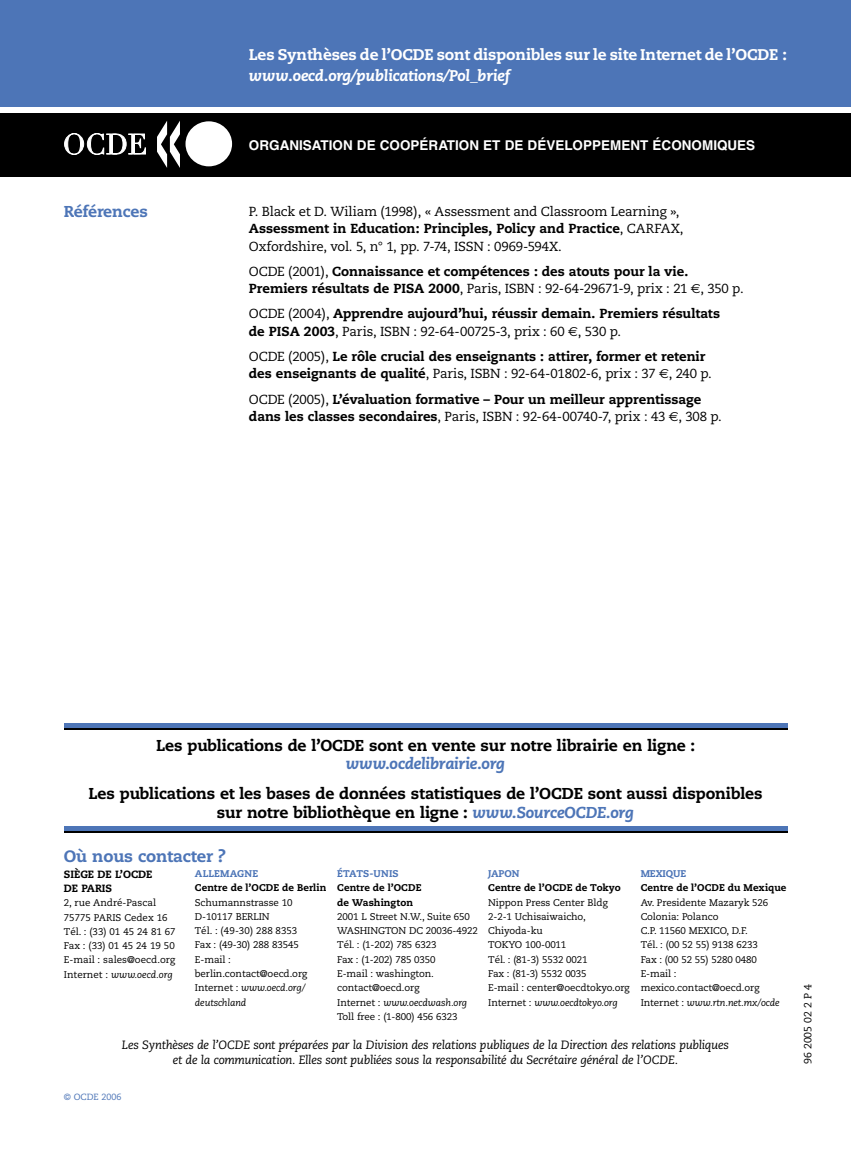
<style>
.page{position:relative;width:851px;height:1149px;background:#fff}
.page>*{position:absolute;margin:0;border:0;box-sizing:border-box;transform-origin:0 0}
.t1{font:800 16.5px "Caecilia";letter-spacing:-.01em;color:#4d75b7}
.t2{font:800 15.75px/18.8px "Caecilia";letter-spacing:-.015em;color:#000;text-align:center}
.t3{font:800 15.75px "Caecilia";letter-spacing:-.01em;color:#4d75b7}
._99_ToC{font:800 15.45px/21px "Caecilia";letter-spacing:-.01em;color:#fff}
.t4{font:700 13.5px "Helvetica";color:#fff}
._00_Body{font:800 13.2px/17.2px "Caecilia";letter-spacing:-.005em;color:#000}
._00_Body-2{font:13.2px/17.2px "Caecilia";letter-spacing:-.015em;color:#000}
.t5{font:italic 12px/15px "Caecilia";letter-spacing:-.02em;color:#000;text-align:center}
.t6{font:800 10.5px/14.2px "Caecilia";color:#000}
.t7{font:10.5px "Caecilia";letter-spacing:-.005em;color:#000}
.t8{font:9.75px/14.2px "Caecilia";letter-spacing:-.01em;color:#000}
.t9{font:9px "Caecilia";color:#4d75b7}
.s1{font-style:italic}
.s2{font-weight:800}
.s3{font-weight:400}
.s4{font-family:"Euro Sans";font-weight:400}
.s5{font-style:italic;color:#4d75b7}
.s6{font-weight:800;color:#4d75b7}
</style>
<div class="page">
<div style="left:0;top:0;width:850px;height:106px;background:#4d75b7"></div>
<div style="left:0;top:113px;width:850px;height:63px;background:#000"></div>
<hr style="left:64px;top:723px;width:723px;height:4px;background:#4d75b7">
<hr style="left:64px;top:728px;width:723px;height:1px;background:#000">
<div style="left:64px;top:825px;width:723px;height:5px;background:#4d75b7"></div>
<hr style="left:64px;top:830px;width:723px;height:2px;background:#000">
<svg style="left:64px;top:133px;width:82px;height:22px"></svg>
<div style="left:185px;top:121px;width:47px;height:45px;background:#fff;border-radius:50%"></div>
<svg style="left:157px;top:121px;width:23px;height:47px"></svg>
<p class="t3" style="left:64px;top:202px;width:85px">Références</p>
<p class="_99_ToC" style="left:249px;top:44px;width:539px">Les Synthèses de l’OCDE sont disponibles sur le site Internet de l’OCDE : <span class="s1">www.oecd.org/publications/Pol_brief</span></p>
<p class="t4" style="left:249px;top:136px;width:508px">ORGANISATION DE COOPÉRATION ET DE DÉVELOPPEMENT ÉCONOMIQUES</p>
<p class="_00_Body-2" style="left:249px;top:203px;width:436px">P. Black et D. Wiliam (1998), « Assessment and Classroom Learning »,<br><span class="s2">Assessment in Education: Principles, Policy and Practice</span>, CARFAX,<br>Oxfordshire, vol. 5, n° 1, pp. 7-74, ISSN : 0969-594X.</p>
<p class="_00_Body" style="left:249px;top:262px;width:496px"><span class="s3">OCDE (2001),</span> Connaissance et compétences : des atouts pour la vie.<br>Premiers résultats de PISA 2000<span class="s3">, Paris, ISBN : 92-64-29671-9, prix : 21</span> <span class="s4">€</span><span class="s3">, 350 p.</span></p>
<p class="_00_Body" style="left:249px;top:305px;width:472px"><span class="s3">OCDE (2004),</span> Apprendre aujourd’hui, réussir demain. Premiers résultats de PISA 2003<span class="s3">, Paris, ISBN : 92-64-00725-3, prix : 60</span> <span class="s4">€</span><span class="s3">, 530 p.</span></p>
<p class="_00_Body" style="left:249px;top:348px;width:464px"><span class="s3">OCDE (2005),</span> Le rôle crucial des enseignants : attirer, former et retenir des enseignants de qualité<span class="s3">, Paris, ISBN : 92-64-01802-6, prix : 37</span> <span class="s4">€</span><span class="s3">, 240 p.</span></p>
<p class="_00_Body" style="left:249px;top:390px;width:474px"><span class="s3">OCDE (2005),</span> L’évaluation formative – Pour un meilleur apprentissage dans les classes secondaires<span class="s3">, Paris, ISBN : 92-64-00740-7, prix : 43</span> <span class="s4">€</span><span class="s3">, 308 p.</span></p>
<p class="t2" style="left:156px;top:735px;width:540px">Les publications de l’OCDE sont en vente sur notre librairie en ligne : <span class="s5">www.ocdelibrairie.org</span></p>
<p class="t2" style="left:88px;top:783px;width:675px">Les publications et les bases de données statistiques de l’OCDE sont aussi disponibles sur notre bibliothèque en ligne : <span class="s5">www.SourceOCDE.org</span></p>
<p class="t1" style="left:64px;top:845px;width:163px">Où nous contacter ?</p>
<p class="t6" style="left:64px;top:866px;width:90px">SIÈGE DE L’OCDE<br>DE PARIS</p>
<p class="t8" style="left:64px;top:895px;width:113px">2, rue André-Pascal<br>75775 PARIS Cedex 16<br>Tél. : (33) 01 45 24 81 67<br>Fax : (33) 01 45 24 19 50<br>E-mail : sales@oecd.org<br>Internet : <span class="s1">www.oecd.org</span></p>
<p class="t8" style="left:195px;top:866px;width:133px"><span class="s6">ALLEMAGNE<br></span><span class="s2">Centre de l’OCDE de Berlin<br></span>Schumannstrasse 10<br>D-10117 BERLIN<br>Tél. : (49-30) 288 8353<br>Fax : (49-30) 288 83545<br>E-mail : berlin.contact@oecd.org<br>Internet : <span class="s1">www.oecd.org/ deutschland</span></p>
<p class="t8" style="left:337px;top:866px;width:142px"><span class="s6">ÉTATS-UNIS<br></span><span class="s2">Centre de l’OCDE<br>de Washington<br></span>2001 L Street N.W., Suite 650<br>WASHINGTON DC 20036-4922<br>Tél. : (1-202) 785 6323<br>Fax : (1-202) 785 0350<br>E-mail : washington. contact@oecd.org<br>Internet : <span class="s1">www.oecdwash.org<br></span>Toll free : (1-800) 456 6323</p>
<p class="t8" style="left:488px;top:866px;width:143px"><span class="s6">JAPON<br></span><span class="s2">Centre de l’OCDE de Tokyo<br></span>Nippon Press Center Bldg<br>2-2-1 Uchisaiwaicho,<br>Chiyoda-ku<br>TOKYO 100-0011<br>Tél. : (81-3) 5532 0021<br>Fax : (81-3) 5532 0035<br>E-mail : center@oecdtokyo.org<br>Internet : <span class="s1">www.oecdtokyo.org</span></p>
<p class="t8" style="left:640px;top:866px;width:147px"><span class="s6">MEXIQUE<br></span><span class="s2">Centre de l’OCDE du Mexique<br></span>Av. Presidente Mazaryk 526<br>Colonia: Polanco<br>C.P. 11560 MEXICO, D.F.<br>Tél. : (00 52 55) 9138 6233<br>Fax : (00 52 55) 5280 0480<br>E-mail : mexico.contact@oecd.org<br>Internet : <span class="s1">www.rtn.net.mx/ocde</span></p>
<p class="t5" style="left:122px;top:1037px;width:608px">Les Synthèses de l’OCDE sont préparées par la Division des relations publiques de la Direction des relations publiques et de la communication. Elles sont publiées sous la responsabilité du Secrétaire général de l’OCDE.</p>
<p class="t9" style="left:64px;top:1091px;width:59px">© OCDE 2006</p>
<p class="t7" style="left:801px;top:1063px;width:81px;rotate:-90deg">96 2005 02 2 P 4</p>
</div>
